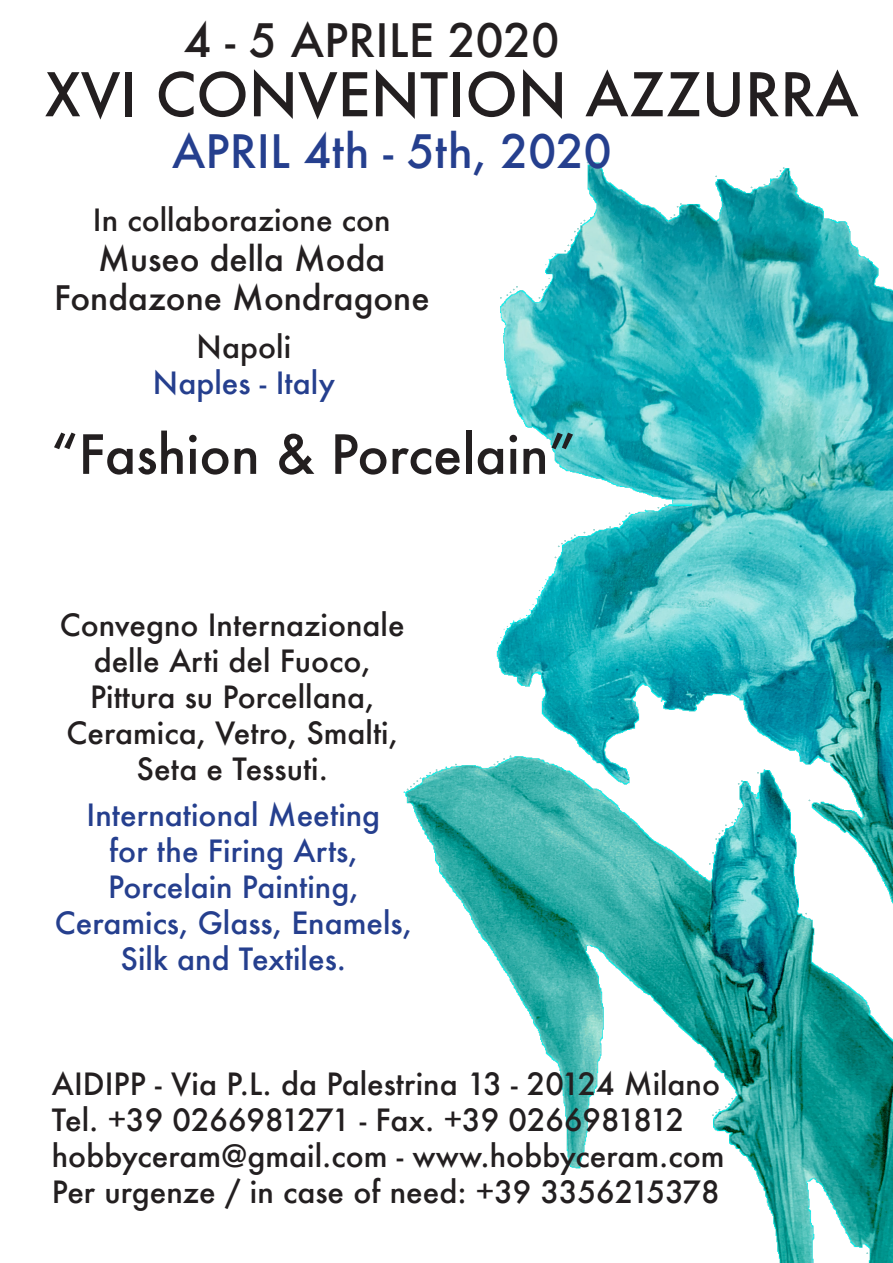
<style>
.page{position:relative;width:893px;height:1263px;background:#fff}
.page>*{position:absolute;margin:0;border:0;box-sizing:border-box;transform-origin:0 0}
.t1{font:500 58.5px "Futura";color:#231f20}
.t2{font:500 52.5px "Futura";color:#231f20}
.t3{font:500 45px "Futura";color:#253f8e}
.t4{font:500 45px "Futura";color:#231f20}
.t5{font:500 33px "Futura";color:#231f20}
.t6{font:500 30px/36px "Futura";color:#231f20;text-align:center}
.t7{font:500 30px/36px "Futura";color:#253f8e;text-align:center}
</style>
<div class="page">
<img style="left:403px;top:161px;width:490px;height:1102px">
<p class="t4" style="left:184px;top:10px;width:377px">4 - 5 APRILE 2020</p>
<p class="t1" style="left:45px;top:54px;width:816px">XVI CONVENTION AZZURRA</p>
<p class="t3" style="left:172px;top:121px;width:441px">APRIL 4th - 5th, 2020</p>
<p class="t6" style="left:93px;top:201px;width:299px">In collaborazione con</p>
<p class="t5" style="left:98px;top:236px;width:289px">Museo della Moda</p>
<p class="t5" style="left:54px;top:275px;width:377px">Fondazone Mondragone</p>
<p class="t6" style="left:197px;top:328px;width:96px">Napoli</p>
<p class="t7" style="left:153px;top:364px;width:184px">Naples - Italy</p>
<p class="t2" style="left:51px;top:418px;width:526px">“Fashion &amp; Porcelain”</p>
<p class="t6" style="left:60px;top:606px;width:346px">Convegno Internazionale delle Arti del Fuoco,</p>
<p class="t6" style="left:90px;top:678px;width:286px">Pittura su Porcellana,</p>
<p class="t6" style="left:67px;top:714px;width:333px">Ceramica, Vetro, Smalti,<br>Seta e Tessuti.</p>
<p class="t7" style="left:86px;top:797px;width:295px">International Meeting</p>
<p class="t7" style="left:109px;top:833px;width:250px">for the Firing Arts,</p>
<p class="t7" style="left:108px;top:869px;width:252px">Porcelain Painting,</p>
<p class="t7" style="left:55px;top:905px;width:359px">Ceramics, Glass, Enamels,<br>Silk and Textiles.</p>
<p class="t6" style="left:52px;top:1066px;width:670px">AIDIPP - Via P.L. da Palestrina 13 - 20124 Milano</p>
<p class="t6" style="left:52px;top:1102px;width:634px">Tel. +39 0266981271 - Fax. +39 0266981812</p>
<p class="t6" style="left:52px;top:1138px;width:674px">hobbyceram@gmail.com - www.hobbyceram.com</p>
<p class="t6" style="left:52px;top:1174px;width:669px">Per urgenze / in case of need: +39 3356215378</p>
</div>
